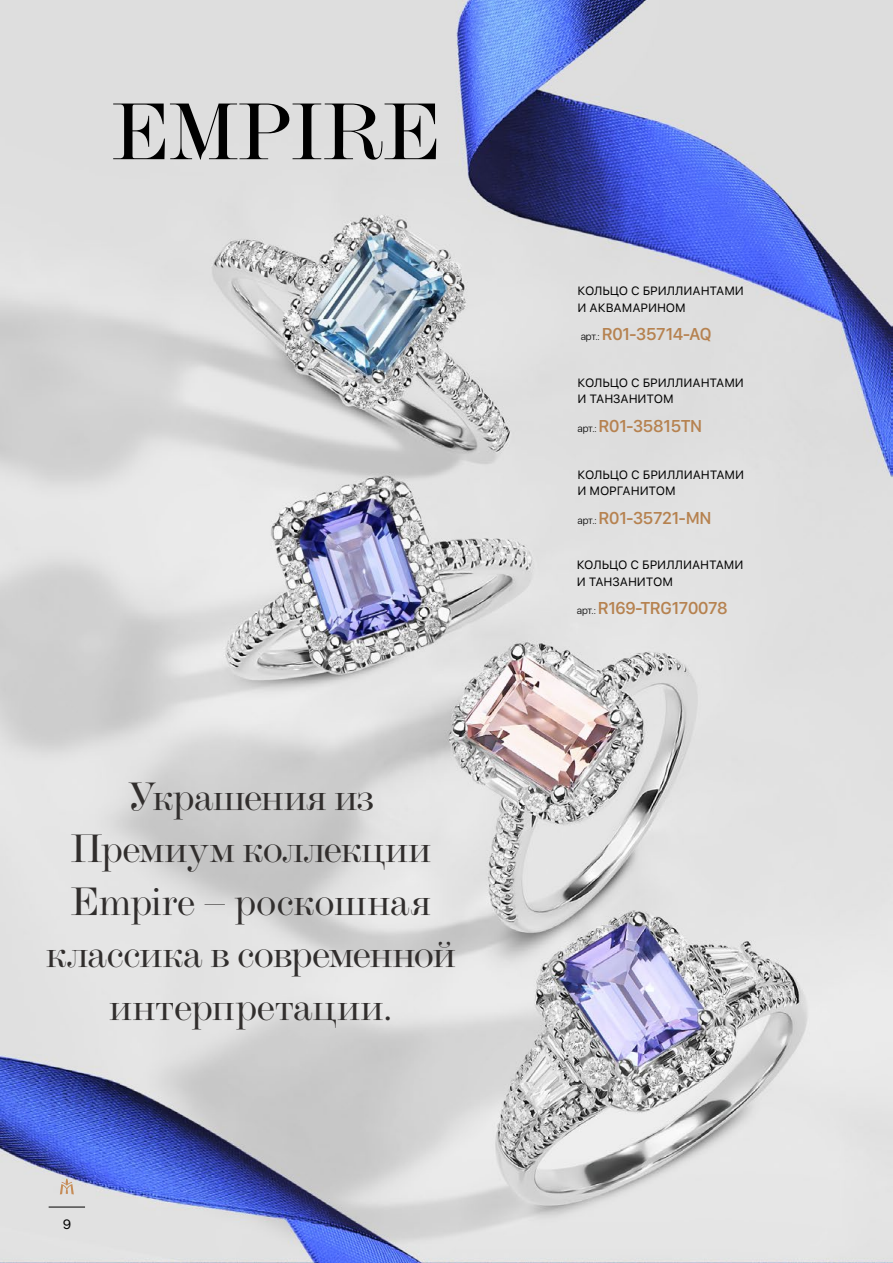
<style>
.page{position:relative;width:893px;height:1263px;background:#fff}
.page>*{position:absolute;margin:0;border:0;box-sizing:border-box;transform-origin:0 0}
.t1{font:82.05px "Baron MT Modern Cyr";color:#000}
.t2{font:40.5px/52.5px "Baron MT Modern Cyr";color:#312e2d;text-align:center}
.t3{font:500 18px "SF Compact Display";letter-spacing:-.01em;color:#b68250}
.t4{font:13.5px "SF Pro Display";color:#000}
.t5{font:12px/16.5px "SFUI Text";letter-spacing:-.01em;color:#000}
.s1{font-family:"SF Pro Display";font-weight:300;font-size:10.5px;color:#000}
</style>
<div class="page">
<img style="left:0;top:0;width:893px;height:1263px">
<hr style="left:49px;top:1207px;width:36px;height:1px;background:#000">
<svg style="left:60px;top:1178px;width:14px;height:16px"></svg>
<h1 class="t1" style="left:112px;top:89px;width:330px">EMPIRE</h1>
<h2 class="t2" style="left:46px;top:771px;width:411px">Украшения из<br>Премиум коллекции<br>Empire – роскошная классика в современной интерпретации.</h2>
<p class="t4" style="left:63px;top:1216px;width:10px">9</p>
<p class="t5" style="left:578px;top:283px;width:168px">КОЛЬЦО C БРИЛЛИАНТАМИ<br>И АКВАМАРИНОМ</p>
<h3 class="t3" style="left:581px;top:323px;width:132px"><span class="s1">арт.:</span> R01-35714-AQ</h3>
<p class="t5" style="left:578px;top:375px;width:168px">КОЛЬЦО C БРИЛЛИАНТАМИ<br>И ТАНЗАНИТОМ</p>
<h3 class="t3" style="left:578px;top:415px;width:126px"><span class="s1">арт.:</span> R01-35815TN</h3>
<p class="t5" style="left:578px;top:466px;width:168px">КОЛЬЦО С БРИЛЛИАНТАМИ<br>И МОРГАНИТОМ</p>
<h3 class="t3" style="left:578px;top:507px;width:136px"><span class="s1">арт.:</span> R01-35721-MN</h3>
<p class="t5" style="left:577px;top:557px;width:168px">КОЛЬЦО С БРИЛЛИАНТАМИ<br>И ТАНЗАНИТОМ</p>
<h3 class="t3" style="left:577px;top:598px;width:152px"><span class="s1">арт.:</span> R169-TRG170078</h3>
</div>
